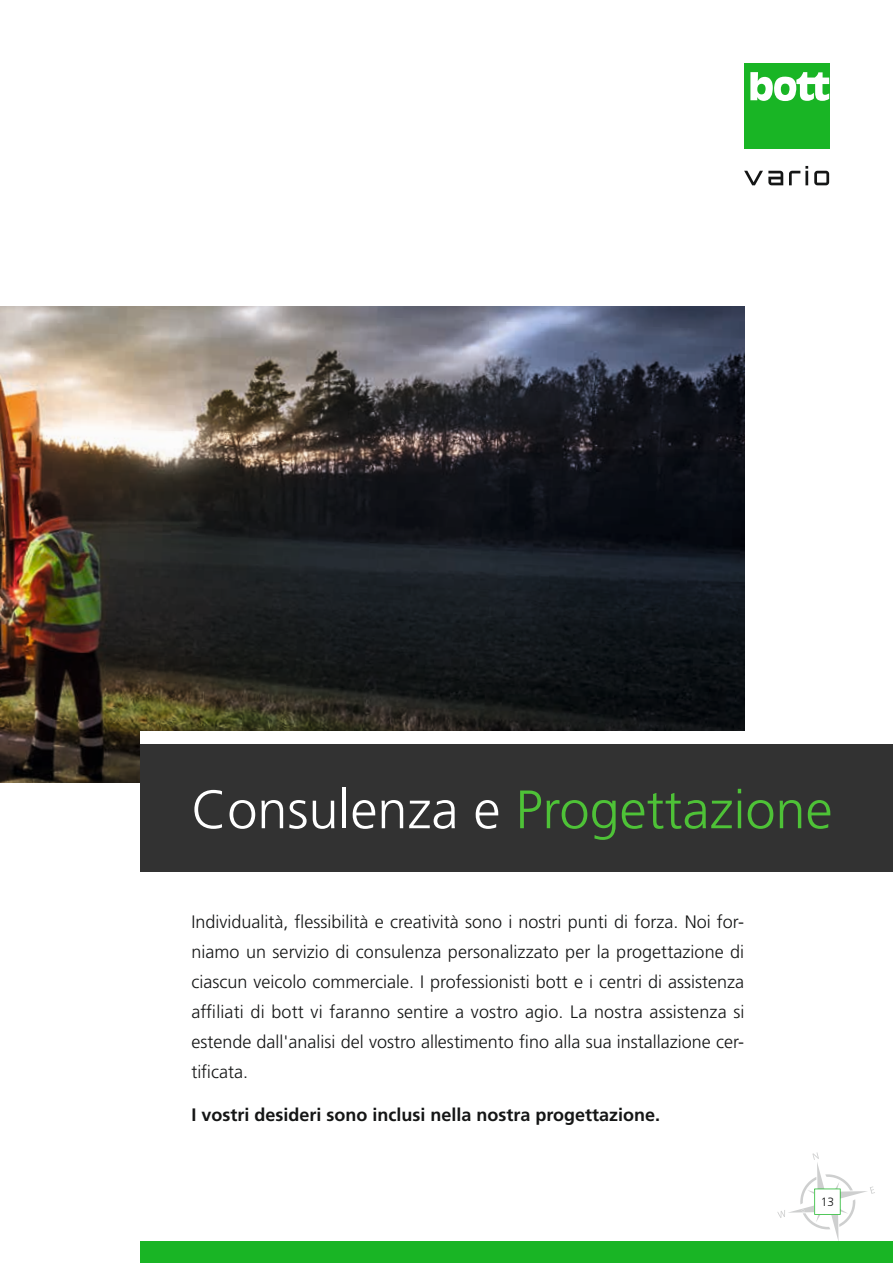
<style>
.page{position:relative;width:893px;height:1263px;background:#fff}
.page>*{position:absolute;margin:0;border:0;box-sizing:border-box;transform-origin:0 0}
.t1{font:300 54px "Frutiger LT Pro";color:#4ec237}
.t2{font:300 18px/30px "Frutiger LT Pro";color:#151616;text-align:justify}
.t3{font:700 18px "Frutiger LT Pro";color:#151616}
.t4{font:300 12px "Frutiger LT Pro";color:#151616}
.s1{color:#fff}
</style>
<div class="page">
<div style="left:140px;top:1242px;width:753px;height:21px;background:#19b525"></div>
<svg style="left:777px;top:1152px;width:98px;height:90px"></svg>
<img style="left:0;top:306px;width:744px;height:476px">
<div style="left:140px;top:731px;width:753px;height:13px;background:#fff"></div>
<div style="left:140px;top:744px;width:753px;height:128px;background:#323232"></div>
<div style="left:744px;top:64px;width:85px;height:85px;background:#19b525"></div>
<svg style="left:750px;top:72px;width:79px;height:29px"></svg>
<svg style="left:744px;top:171px;width:39px;height:14px"></svg>
<svg style="left:789px;top:166px;width:19px;height:19px"></svg>
<hr style="left:805px;top:171px;width:3px;height:14px;background:#151616">
<svg style="left:814px;top:171px;width:15px;height:14px"></svg>
<h1 class="t1" style="left:191px;top:778px;width:643px"><span class="s1">Consulenza e</span> Progettazione</h1>
<p class="t2" style="left:191px;top:907px;width:555px">Individualità, flessibilità e creatività sono i nostri punti di forza. Noi for&shy;niamo un servizio di consulenza personalizzato per la progettazione di ciascun veicolo commerciale. I professionisti bott e i centri di assistenza affiliati di bott vi faranno sentire a vostro agio. La nostra assistenza si estende dall'analisi del vostro allestimento fino alla sua installazione cer&shy;tificata.</p>
<p class="t3" style="left:191px;top:1104px;width:470px">I vostri desideri sono inclusi nella nostra progettazione.</p>
<p class="t4" style="left:821px;top:1195px;width:15px">13</p>
</div>
